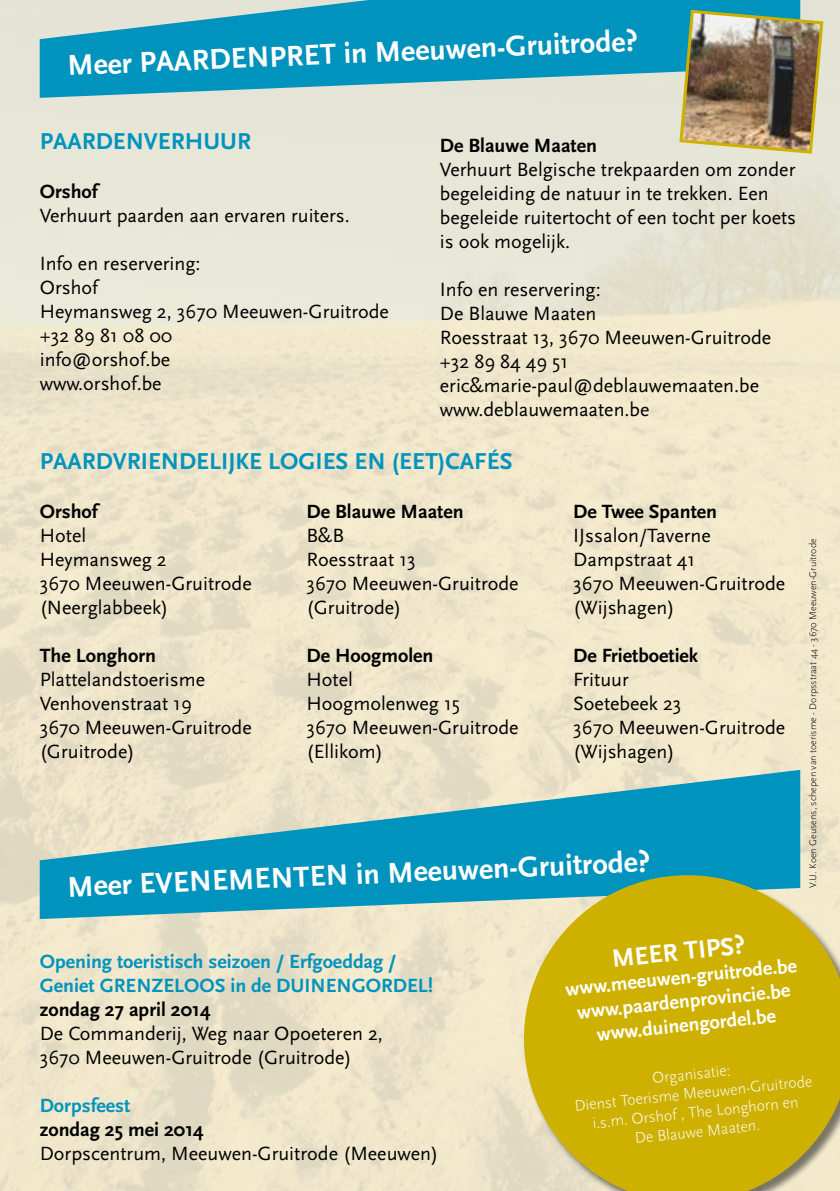
<style>
.page{position:relative;width:840px;height:1191px;background:#fff}
.page>*{position:absolute;margin:0;border:0;box-sizing:border-box;transform-origin:0 0}
.t1{font:700 30px "Scala Sans";color:#fff}
.t2{font:700 26px "Scala Sans";color:#fff}
.t3{font:700 24px "Scala Sans";color:#0093bd}
.t4{font:20px/24px "Scala Sans";color:#000}
.t5{font:700 20px "Scala Sans";color:#000}
.t6{font:700 20px/24px "Scala Sans";color:#0093bd}
.t7{font:700 20px/24px "Scala Sans";color:#fff;text-align:center}
.t8{font:300 16px/19.2px "Scala Sans";color:#fff;text-align:center}
.t9{font:300 10px "Scala Sans";color:#000}
</style>
<div class="page">
<div style="left:0;top:0;width:839px;height:1191px;background:linear-gradient(to right,#eae4cd,#efe7ce)"></div>
<svg style="left:40px;top:0;width:759px;height:98px;background:#35a5c2"></svg>
<svg style="left:40px;top:770px;width:759px;height:149px;background:#5bb2c1"></svg>
<svg style="left:523px;top:875px;width:316px;height:316px;background:#c9b622"></svg>
<img style="left:677px;top:8px;width:147px;height:147px">
<h1 class="t1" style="left:66px;top:52px;width:572px;rotate:-3deg">Meer PAARDENPRET in Meeuwen-Gruitrode?</h1>
<p class="t3" style="left:40px;top:129px;width:213px">PAARDENVERHUUR</p>
<p class="t5" style="left:40px;top:181px;width:59px">Orshof</p>
<p class="t4" style="left:40px;top:204px;width:311px">Verhuurt paarden aan ervaren ruiters.</p>
<p class="t4" style="left:40px;top:252px;width:350px">Info en reservering:<br>Orshof<br>Heymansweg 2, 3670 Meeuwen-Gruitrode +32 89 81 08 00<br>info@orshof.be<br>www.orshof.be</p>
<p class="t5" style="left:439px;top:135px;width:159px">De Blauwe Maaten</p>
<p class="t4" style="left:439px;top:158px;width:357px">Verhuurt Belgische trekpaarden om zonder begeleiding de natuur in te trekken. Een begeleide ruitertocht of een tocht per koets is ook mogelijk.</p>
<p class="t4" style="left:439px;top:278px;width:333px">Info en reservering:<br>De Blauwe Maaten<br>Roesstraat 13, 3670 Meeuwen-Gruitrode +32 89 84 49 51 eric&amp;marie-paul@deblauwemaaten.be www.deblauwemaaten.be</p>
<p class="t3" style="left:40px;top:448px;width:474px">PAARDVRIENDELIJKE LOGIES EN (EET)CAFÉS</p>
<p class="t5" style="left:40px;top:501px;width:59px">Orshof</p>
<p class="t4" style="left:40px;top:524px;width:213px">Hotel<br>Heymansweg 2<br>3670 Meeuwen-Gruitrode (Neerglabbeek)</p>
<p class="t5" style="left:40px;top:645px;width:118px">The Longhorn</p>
<p class="t4" style="left:40px;top:668px;width:213px">Plattelandstoerisme<br>Venhovenstraat 19<br>3670 Meeuwen-Gruitrode (Gruitrode)</p>
<p class="t5" style="left:306px;top:501px;width:159px">De Blauwe Maaten</p>
<p class="t4" style="left:306px;top:524px;width:213px">B&amp;B<br>Roesstraat 13<br>3670 Meeuwen-Gruitrode (Gruitrode)</p>
<p class="t5" style="left:306px;top:645px;width:128px">De Hoogmolen</p>
<p class="t4" style="left:306px;top:668px;width:213px">Hotel<br>Hoogmolenweg 15<br>3670 Meeuwen-Gruitrode (Ellikom)</p>
<p class="t5" style="left:573px;top:501px;width:145px">De Twee Spanten</p>
<p class="t4" style="left:573px;top:524px;width:213px">IJssalon/Taverne<br>Dampstraat 41<br>3670 Meeuwen-Gruitrode (Wijshagen)</p>
<p class="t5" style="left:573px;top:645px;width:126px">De Frietboetiek</p>
<p class="t4" style="left:573px;top:668px;width:213px">Frituur<br>Soetebeek 23<br>3670 Meeuwen-Gruitrode (Wijshagen)</p>
<h1 class="t1" style="left:66px;top:873px;width:584px;rotate:-3deg">Meer EVENEMENTEN in Meeuwen-Gruitrode?</h1>
<p class="t9" style="left:807px;top:887px;width:350px;rotate:-90deg">V.U. Koen Geusens, schepen van toerisme - Dorpsstraat 44 - 3670 Meeuwen-Gruitrode</p>
<p class="t6" style="left:40px;top:949px;width:394px">Opening toeristisch seizoen / Erfgoeddag /<br>Geniet GRENZELOOS in de DUINENGORDEL!</p>
<p class="t5" style="left:40px;top:998px;width:172px">zondag 27 april 2014</p>
<p class="t4" style="left:40px;top:1021px;width:344px">De Commanderij, Weg naar Opoeteren 2,<br>3670 Meeuwen-Gruitrode (Gruitrode)</p>
<p class="t6" style="left:40px;top:1093px;width:92px">Dorpsfeest</p>
<p class="t5" style="left:40px;top:1118px;width:165px">zondag 25 mei 2014</p>
<p class="t4" style="left:40px;top:1141px;width:400px">Dorpscentrum, Meeuwen-Gruitrode (Meeuwen)</p>
<h2 class="t2" style="left:610px;top:944px;width:135px;rotate:-6deg">MEER TIPS?</h2>
<p class="t7" style="left:564px;top:978px;width:234px;rotate:-6deg">www.meeuwen-gruitrode.be www.paardenprovincie.be www.duinengordel.be</p>
<p class="t8" style="left:571px;top:1077px;width:240px;rotate:-6deg">Organisatie:<br>Dienst Toerisme Meeuwen-Gruitrode i.s.m. Orshof , The Longhorn en<br>De Blauwe Maaten.</p>
</div>
